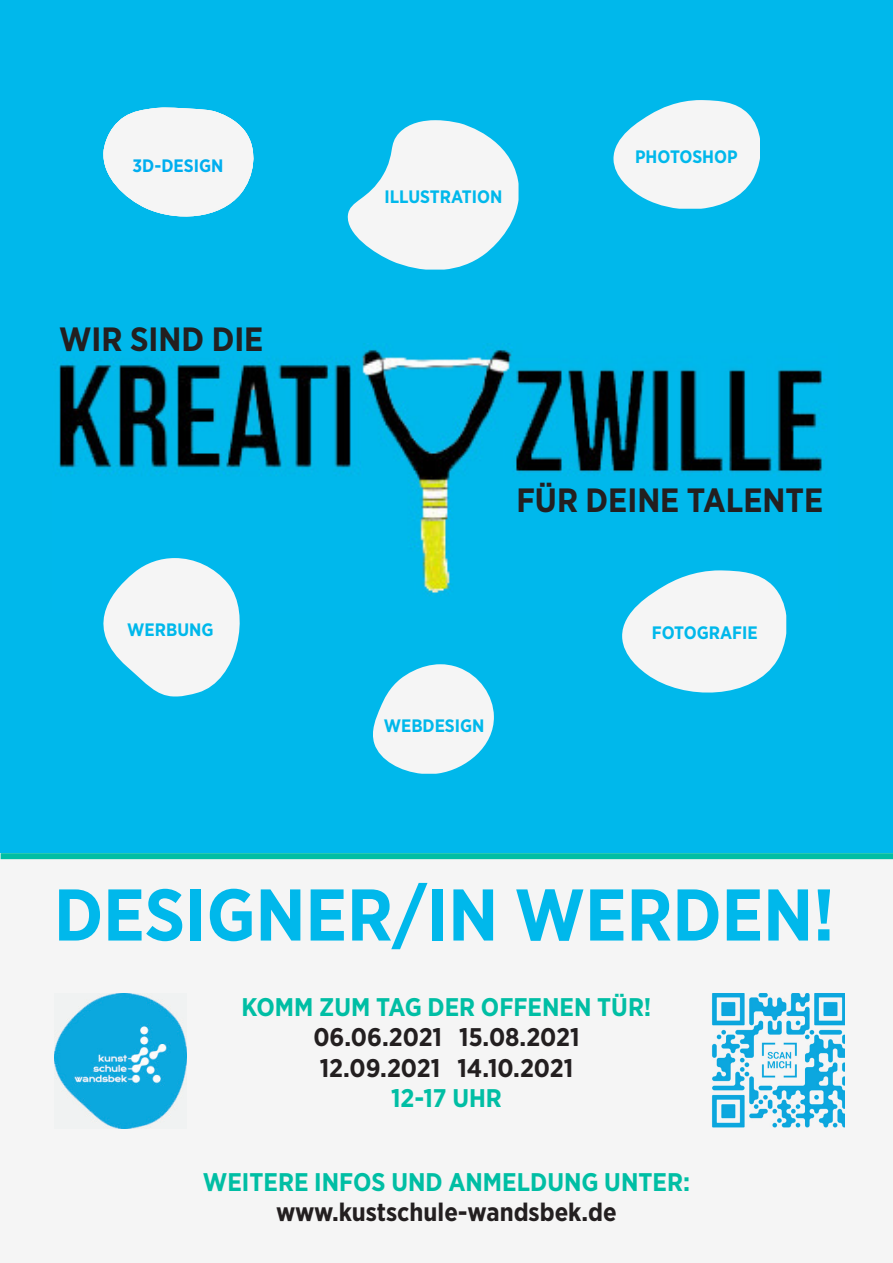
<style>
.page{position:relative;width:893px;height:1263px;background:#fff}
.page>*{position:absolute;margin:0;border:0;box-sizing:border-box;transform-origin:0 0}
.t1{font:700 73.05px "Gotham Narrow";color:#00b8eb}
.t2{font:700 33.6px "Gotham Narrow";color:#231f20}
.t3{font:700 25.5px/30.6px "Gotham Narrow";color:#231f20}
.t4{font:700 25.5px "Gotham Narrow";color:#00bea4}
.t5{font:700 18px "Gotham Narrow";color:#00b8eb}
.t6{font:700 18px "Gotham Narrow";color:#00aeef}
</style>
<div class="page">
<div style="left:0;top:0;width:893px;height:930px;background:#00b8eb"></div>
<div style="left:0;top:853px;width:893px;height:410px;background:#f5f5f5"></div>
<img style="left:712px;top:993px;width:133px;height:134px">
<img style="left:59px;top:344px;width:764px;height:252px">
<img style="left:54px;top:993px;width:132px;height:135px">
<svg style="left:103px;top:107px;width:151px;height:110px"></svg>
<svg style="left:347px;top:120px;width:171px;height:150px"></svg>
<svg style="left:613px;top:100px;width:147px;height:109px"></svg>
<svg style="left:373px;top:664px;width:121px;height:110px"></svg>
<div style="left:1px;top:853px;width:892px;height:6px;background:#00bea4"></div>
<svg style="left:103px;top:558px;width:137px;height:138px"></svg>
<svg style="left:622px;top:570px;width:164px;height:123px"></svg>
<p class="t6" style="left:133px;top:154px;width:92px">3D-DESIGN</p>
<h2 class="t2" style="left:59px;top:318px;width:206px">WIR SIND DIE</h2>
<p class="t5" style="left:384px;top:186px;width:119px">ILLUSTRATION</p>
<p class="t5" style="left:635px;top:145px;width:104px">PHOTOSHOP</p>
<h2 class="t2" style="left:516px;top:479px;width:308px">FÜR DEINE TALENTE</h2>
<p class="t5" style="left:127px;top:618px;width:88px">WERBUNG</p>
<p class="t5" style="left:652px;top:621px;width:107px">FOTOGRAFIE</p>
<p class="t5" style="left:384px;top:714px;width:102px">WEBDESIGN</p>
<h1 class="t1" style="left:54px;top:868px;width:782px">DESIGNER/IN WERDEN!</h1>
<p class="t4" style="left:242px;top:990px;width:411px">KOMM ZUM TAG DER OFFENEN TÜR!</p>
<p class="t3" style="left:313px;top:1022px;width:268px">06.06.2021 15.08.2021<br>12.09.2021 14.10.2021</p>
<p class="t4" style="left:391px;top:1082px;width:112px">12-17 UHR</p>
<p class="t4" style="left:203px;top:1165px;width:489px">WEITERE INFOS UND ANMELDUNG UNTER:</p>
<p class="t3" style="left:276px;top:1197px;width:342px">www.kustschule-wandsbek.de</p>
</div>
